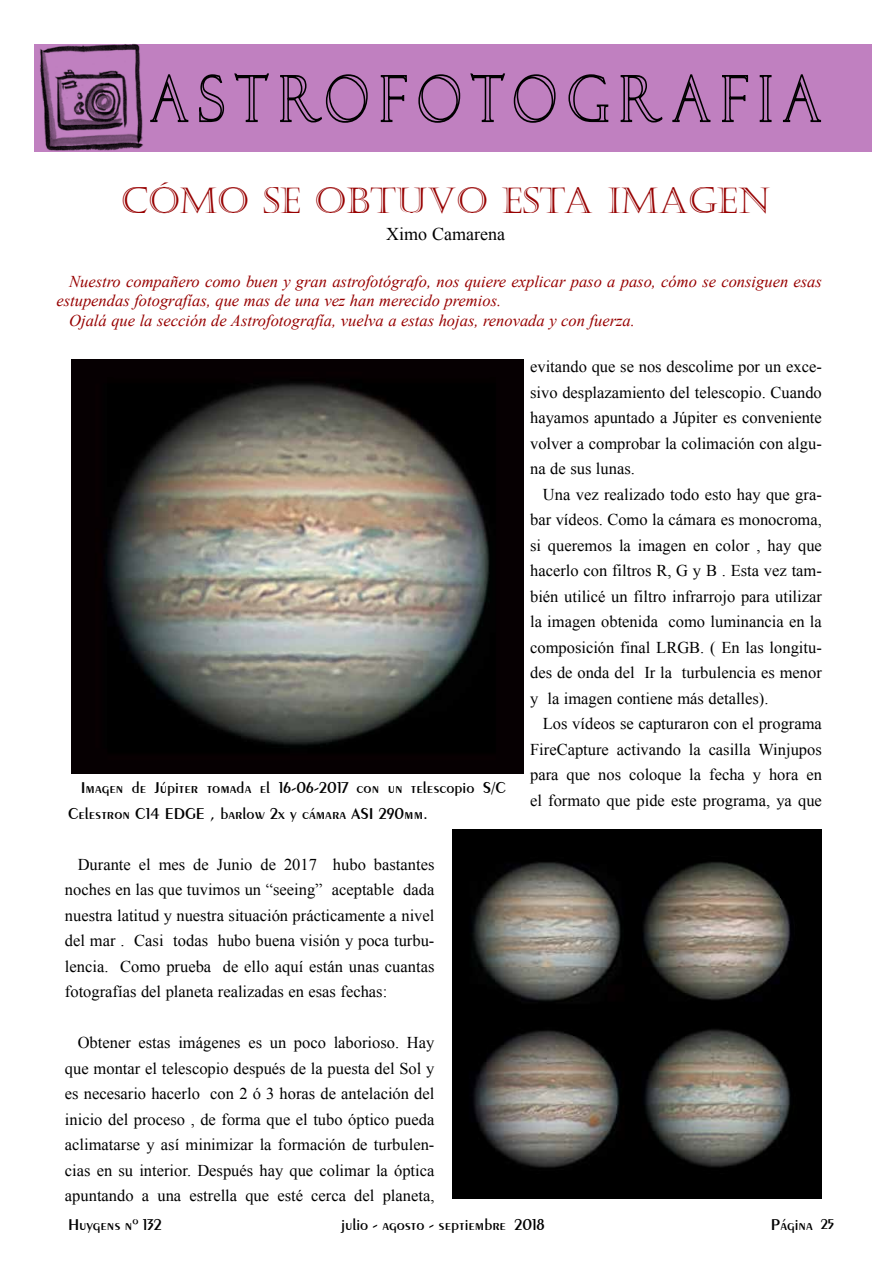
<style>
.page{position:relative;width:893px;height:1263px;background:#fff}
.page>*{position:absolute;margin:0;border:0;box-sizing:border-box;transform-origin:0 0}
.t1{font:36px "Castellar";color:#970000}
.t2{font:18px "Times New Roman";color:#000}
.t3{font:16.5px/25.5px "Times New Roman";color:#000;text-align:justify}
.t4{font:italic 16.5px "Times New Roman";color:#970000}
.t5{font:600 16.5px/25.5px "Exotic 350 BT";color:#000}
.s1{font-size:15px}
</style>
<div class="page">
<div style="left:34px;top:44px;width:838px;height:108px;background:#c080c0"></div>
<svg style="left:150px;top:74px;width:39px;height:49px"></svg>
<svg style="left:199px;top:74px;width:26px;height:49px"></svg>
<svg style="left:234px;top:73px;width:35px;height:50px"></svg>
<svg style="left:280px;top:74px;width:88px;height:49px"></svg>
<svg style="left:380px;top:75px;width:27px;height:48px"></svg>
<svg style="left:418px;top:74px;width:43px;height:49px"></svg>
<svg style="left:470px;top:73px;width:35px;height:50px"></svg>
<svg style="left:513px;top:74px;width:43px;height:49px"></svg>
<svg style="left:568px;top:74px;width:41px;height:49px"></svg>
<svg style="left:620px;top:75px;width:43px;height:48px"></svg>
<svg style="left:672px;top:74px;width:39px;height:49px"></svg>
<svg style="left:722px;top:75px;width:27px;height:48px"></svg>
<svg style="left:759px;top:75px;width:13px;height:48px"></svg>
<svg style="left:782px;top:74px;width:40px;height:49px"></svg>
<img style="left:40px;top:43px;width:103px;height:108px">
<img style="left:71px;top:359px;width:453px;height:414px">
<img style="left:452px;top:829px;width:370px;height:370px">
<h1 class="t1" style="left:121px;top:180px;width:651px">CÓMO SE OBTUVO ESTA IMAGEN</h1>
<p class="t2" style="left:386px;top:222px;width:120px">Ximo Camarena</p>
<p class="t4" style="left:69px;top:270px;width:754px">Nuestro compañero como buen y gran astrofotógrafo, nos quiere explicar paso a paso, cómo se consiguen esas</p>
<p class="t4" style="left:56px;top:290px;width:446px">estupendas fotografías, que mas de una vez han merecido premios.</p>
<p class="t4" style="left:69px;top:309px;width:567px">Ojalá que la sección de Astrofotografía, vuelva a estas hojas, renovada y con fuerza.</p>
<p class="t5" style="left:68px;top:774px;width:439px;text-indent:13px">Imagen de Júpiter tomada el 16-06-2017 con un telescopio S/C<br>Celestron C14 EDGE , barlow 2x y cámara ASI 290mm.</p>
<p class="t3" style="left:65px;top:851px;width:371px;text-indent:13px">Durante el mes de Junio de 2017 hubo bastantes noches en las que tuvimos un “seeing” aceptable dada nuestra latitud y nuestra situación prácticamente a nivel del mar . Casi todas hubo buena visión y poca turbu&shy;lencia. Como prueba de ello aquí están unas cuantas fotografías del planeta realizadas en esas fechas:</p>
<p class="t3" style="left:65px;top:1030px;width:371px;text-indent:13px">Obtener estas imágenes es un poco laborioso. Hay que montar el telescopio después de la puesta del Sol y es necesario hacerlo con 2 ó 3 horas de antelación del inicio del proceso , de forma que el tubo óptico pueda aclimatarse y así minimizar la formación de turbulen&shy;cias en su interior. Después hay que colimar la óptica apuntando a una estrella que esté cerca del planeta,</p>
<p class="t3" style="left:530px;top:353px;width:293px">evitando que se nos descolime por un exce&shy;sivo desplazamiento del telescopio. Cuando hayamos apuntado a Júpiter es conveniente volver a comprobar la colimación con algu&shy;na de sus lunas.</p>
<p class="t3" style="left:530px;top:481px;width:293px;text-indent:13px">Una vez realizado todo esto hay que gra&shy;bar vídeos. Como la cámara es monocroma, si queremos la imagen en color , hay que hacerlo con filtros R, G y B . Esta vez tam&shy;bién utilicé un filtro infrarrojo para utilizar la imagen obtenida como luminancia en la composición final LRGB. ( En las longitu&shy;des de onda del Ir la turbulencia es menor y la imagen contiene más detalles).</p>
<p class="t3" style="left:530px;top:711px;width:293px;text-indent:13px">Los vídeos se capturaron con el programa FireCapture activando la casilla Winjupos para que nos coloque la fecha y hora en el formato que pide este programa, ya que</p>
<p class="t5" style="left:68px;top:1212px;width:95px">Huygens nº 132</p>
<p class="t5" style="left:341px;top:1212px;width:205px">julio - agosto - septiembre 2018</p>
<p class="t5" style="left:771px;top:1212px;width:65px">Página <span class="s1">25</span></p>
</div>
